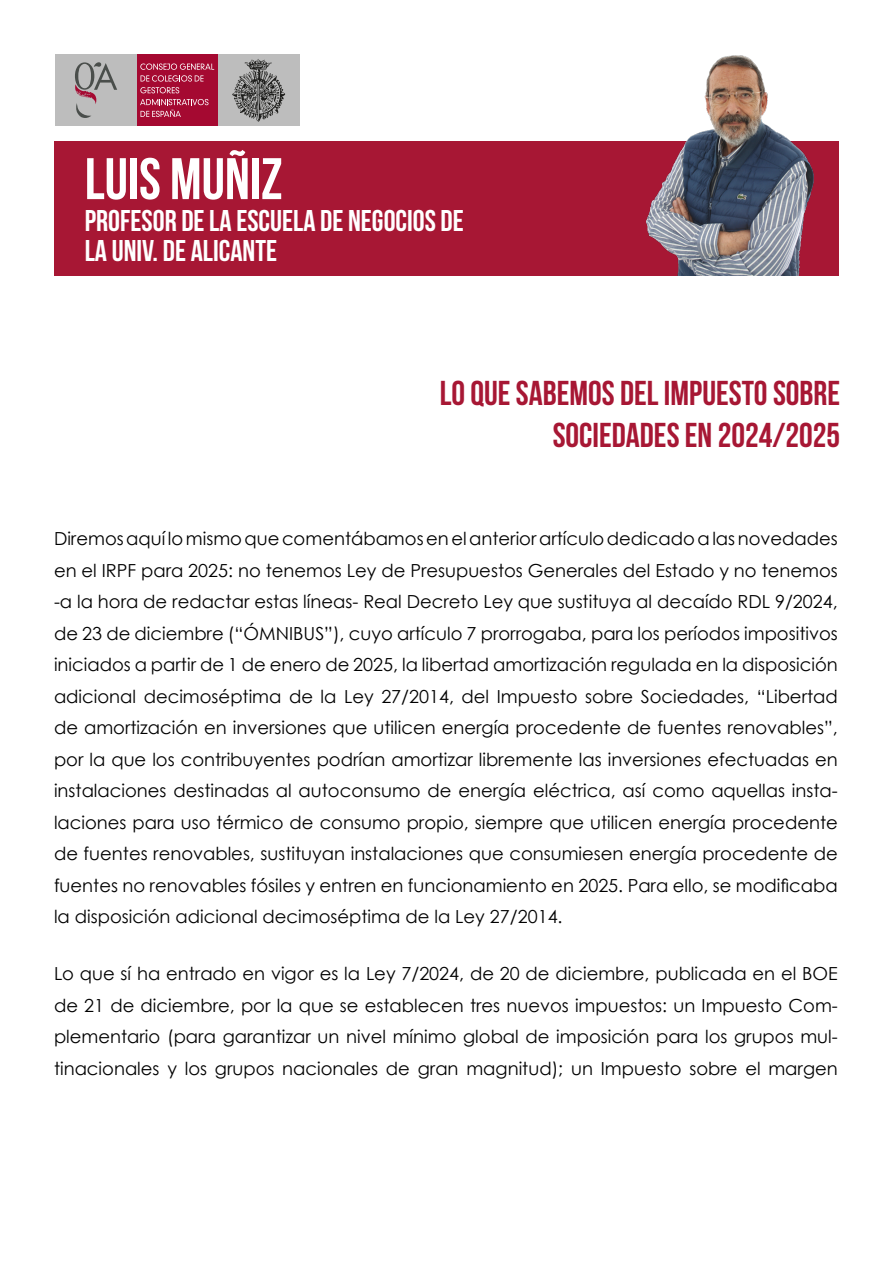
<style>
.page{position:relative;width:893px;height:1263px;background:#fff}
.page>*{position:absolute;margin:0;border:0;box-sizing:border-box;transform-origin:0 0}
.t1{font:700 58.5px "Bebas Neue";color:#fff}
.t2{font:700 34.5px/41.4px "Bebas Neue";color:#a71734;text-align:right}
.t3{font:700 30px/30px "Bebas Neue";color:#fff}
.t4{font:18px/31.5px "Century Gothic";color:#000;text-align:justify}
</style>
<div class="page">
<div style="left:54px;top:141px;width:785px;height:134px;background:#a71734"></div>
<img style="left:646px;top:55px;width:168px;height:220px">
<div style="left:137px;top:54px;width:81px;height:72px;background:#a50931"></div>
<svg style="left:140px;top:63px;width:74px;height:30px"></svg>
<svg style="left:140px;top:99px;width:69px;height:18px"></svg>
<div style="left:218px;top:54px;width:81px;height:72px;background:#bdbdbd"></div>
<svg style="left:232px;top:59px;width:53px;height:63px"></svg>
<div style="left:55px;top:54px;width:82px;height:72px;background:#bdbdbd"></div>
<svg style="left:75px;top:62px;width:42px;height:56px"></svg>
<h1 class="t1" style="left:85px;top:147px;width:199px">LUIS MUÑIZ</h1>
<h3 class="t3" style="left:85px;top:205px;width:381px">PROFESOR DE LA ESCUELA DE NEGOCIOS DE<br>LA UNIV. DE ALICANTE</h3>
<h2 class="t2" style="left:440px;top:372px;width:402px">LO QUE SABEMOS DEL IMPUESTO SOBRE<br>SOCIEDADES EN 2024/2025</h2>
<p class="t4" style="left:54px;top:522px;width:785px">Diremos aquí lo mismo que comentábamos en el anterior artículo dedicado a las novedades en el IRPF para 2025: no tenemos Ley de Presupuestos Generales del Estado y no tenemos -a la hora de redactar estas líneas- Real Decreto Ley que sustituya al decaído RDL 9/2024, de 23 de diciembre (“ÓMNIBUS”), cuyo artículo 7 prorrogaba, para los períodos impositivos iniciados a partir de 1 de enero de 2025, la libertad amortización regulada en la disposición adicional decimoséptima de la Ley 27/2014, del Impuesto sobre Sociedades, “Libertad de amortización en inversiones que utilicen energía procedente de fuentes renovables”, por la que los contribuyentes podrían amortizar libremente las inversiones efectuadas en instalaciones destinadas al autoconsumo de energía eléctrica, así como aquellas insta&shy;laciones para uso térmico de consumo propio, siempre que utilicen energía procedente de fuentes renovables, sustituyan instalaciones que consumiesen energía procedente de fuentes no renovables fósiles y entren en funcionamiento en 2025. Para ello, se modificaba la disposición adicional decimoséptima de la Ley 27/2014.</p>
<p class="t4" style="left:54px;top:957px;width:785px">Lo que sí ha entrado en vigor es la Ley 7/2024, de 20 de diciembre, publicada en el BOE de 21 de diciembre, por la que se establecen tres nuevos impuestos: un Impuesto Com&shy;plementario (para garantizar un nivel mínimo global de imposición para los grupos mul&shy;tinacionales y los grupos nacionales de gran magnitud); un Impuesto sobre el margen</p>
</div>
